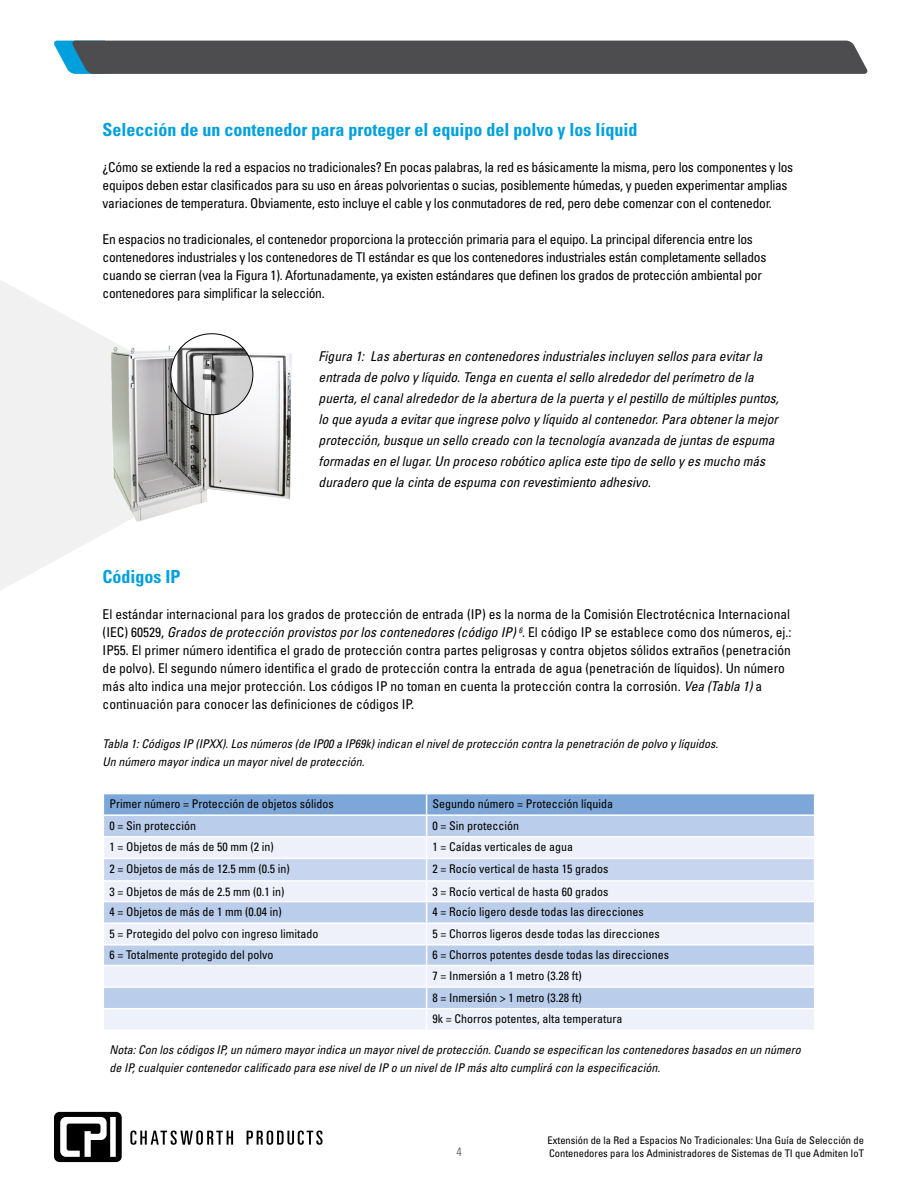
<style>
.page{position:relative;width:918px;height:1188px;background:#fff}
.page>*{position:absolute;margin:0;border:0;box-sizing:border-box;transform-origin:0 0}
.t1{font:700 condensed 18px "Univers LT Std";color:#00a0dd}
.t2{font:condensed 13.5px/18px "Univers LT Std";letter-spacing:-.02em;color:#000}
.t3{font:condensed 13.5px/18px "Univers LT Std";color:#000}
.t4{font:italic condensed 13.5px/21px "Univers LT Std";color:#000}
.t5{font:condensed 12px/21.3px "Univers LT Std";color:#000}
.t6{font:italic condensed 12px/18px "Univers LT Std";color:#000}
.t7{font:300 condensed 12px "Univers LT Std";color:#4d4d4f}
.t8{font:condensed 10.5px/12.6px "Univers LT Std";color:#000}
.s1{font-style:italic}
</style>
<div class="page">
<svg style="left:54px;top:41px;width:814px;height:33px;background:#4f5255"></svg>
<svg style="left:54px;top:1112px;width:68px;height:50px"></svg>
<svg style="left:130px;top:1131px;width:103px;height:14px"></svg>
<svg style="left:247px;top:1131px;width:76px;height:14px"></svg>
<svg style="left:0;top:280px;width:125px;height:310px"></svg>
<img style="left:111px;top:345px;width:180px;height:177px">
<svg style="left:103px;top:794px;width:712px;height:235px;background:#d0ddf0"></svg>
<img style="left:171px;top:334px;width:82px;height:81px">
<div style="left:170px;top:333px;width:83px;height:82px;border:1px solid #000;border-radius:50%"></div>
<h1 class="t1" style="left:103px;top:119px;width:536px">Selección de un contenedor para proteger el equipo del polvo y los líquid</h1>
<p class="t2" style="left:103px;top:158px;width:692px">¿Cómo se extiende la red a espacios no tradicionales? En pocas palabras, la red es básicamente la misma, pero los componentes y los equipos deben estar clasificados para su uso en áreas polvorientas o sucias, posiblemente húmedas, y pueden experimentar amplias variaciones de temperatura. Obviamente, esto incluye el cable y los conmutadores de red, pero debe comenzar con el contenedor.</p>
<p class="t2" style="left:103px;top:230px;width:665px">En espacios no tradicionales, el contenedor proporciona la protección primaria para el equipo. La principal diferencia entre los contenedores industriales y los contenedores de TI estándar es que los contenedores industriales están completamente sellados cuando se cierran (vea la Figura 1). Afortunadamente, ya existen estándares que definen los grados de protección ambiental por contenedores para simplificar la selección.</p>
<p class="t4" style="left:319px;top:346px;width:462px">Figura 1: Las aberturas en contenedores industriales incluyen sellos para evitar la entrada de polvo y líquido. Tenga en cuenta el sello alrededor del perímetro de la puerta, el canal alrededor de la abertura de la puerta y el pestillo de múltiples puntos, lo que ayuda a evitar que ingrese polvo y líquido al contenedor. Para obtener la mejor protección, busque un sello creado con la tecnología avanzada de juntas de espuma formadas en el lugar. Un proceso robótico aplica este tipo de sello y es mucho más duradero que la cinta de espuma con revestimiento adhesivo.</p>
<h1 class="t1" style="left:103px;top:566px;width:80px">Códigos IP</h1>
<p class="t3" style="left:103px;top:605px;width:690px">El estándar internacional para los grados de protección de entrada (IP) es la norma de la Comisión Electrotécnica Internacional (IEC) 60529, <span class="s1">Grados de protección provistos por los contenedores (código IP)</span> <sup>6</sup>. El código IP se establece como dos números, ej.:<br>IP55. El primer número identifica el grado de protección contra partes peligrosas y contra objetos sólidos extraños (penetración de polvo). El segundo número identifica el grado de protección contra la entrada de agua (penetración de líquidos). Un número más alto indica una mejor protección. Los códigos IP no toman en cuenta la protección contra la corrosión. <span class="s1">Vea (Tabla 1)</span> a continuación para conocer las definiciones de códigos IP.</p>
<p class="t6" style="left:103px;top:735px;width:617px">Tabla 1: Códigos IP (IPXX). Los números (de IP00 a IP69k) indican el nivel de protección contra la penetración de polvo y líquidos.<br>Un número mayor indica un mayor nivel de protección.</p>
<p class="t5" style="left:109px;top:793px;width:226px">Primer número = Protección de objetos sólidos</p>
<p class="t5" style="left:433px;top:793px;width:182px">Segundo número = Protección líquida</p>
<p class="t5" style="left:109px;top:815px;width:88px">0 = Sin protección</p>
<p class="t5" style="left:433px;top:815px;width:88px">0 = Sin protección</p>
<p class="t5" style="left:109px;top:836px;width:166px">1 = Objetos de más de 50 mm (2 in)</p>
<p class="t5" style="left:433px;top:836px;width:142px">1 = Caídas verticales de agua</p>
<p class="t5" style="left:109px;top:858px;width:182px">2 = Objetos de más de 12.5 mm (0.5 in)</p>
<p class="t5" style="left:433px;top:858px;width:177px">2 = Rocío vertical de hasta 15 grados</p>
<p class="t5" style="left:109px;top:881px;width:177px">3 = Objetos de más de 2.5 mm (0.1 in)</p>
<p class="t5" style="left:433px;top:881px;width:177px">3 = Rocío vertical de hasta 60 grados</p>
<p class="t5" style="left:109px;top:901px;width:174px">4 = Objetos de más de 1 mm (0.04 in)</p>
<p class="t5" style="left:433px;top:901px;width:213px">4 = Rocío ligero desde todas las direcciones</p>
<p class="t5" style="left:109px;top:923px;width:211px">5 = Protegido del polvo con ingreso limitado</p>
<p class="t5" style="left:433px;top:923px;width:229px">5 = Chorros ligeros desde todas las direcciones</p>
<p class="t5" style="left:109px;top:944px;width:166px">6 = Totalmente protegido del polvo</p>
<p class="t5" style="left:433px;top:944px;width:238px">6 = Chorros potentes desde todas las direcciones 7 = Inmersión a 1 metro (3.28 ft)<br>8 = Inmersión &gt; 1 metro (3.28 ft)<br>9k = Chorros potentes, alta temperatura</p>
<p class="t6" style="left:109px;top:1041px;width:693px">Nota: Con los códigos IP, un número mayor indica un mayor nivel de protección. Cuando se especifican los contenedores basados en un número de IP, cualquier contenedor calificado para ese nivel de IP o un nivel de IP más alto cumplirá con la especificación.</p>
<p class="t7" style="left:456px;top:1144px;width:7px">4</p>
<p class="t8" style="left:548px;top:1134px;width:318px">Extensión de la Red a Espacios No Tradicionales: Una Guía de Selección de<br>Contenedores para los Administradores de Sistemas de TI que Admiten IoT</p>
</div>
